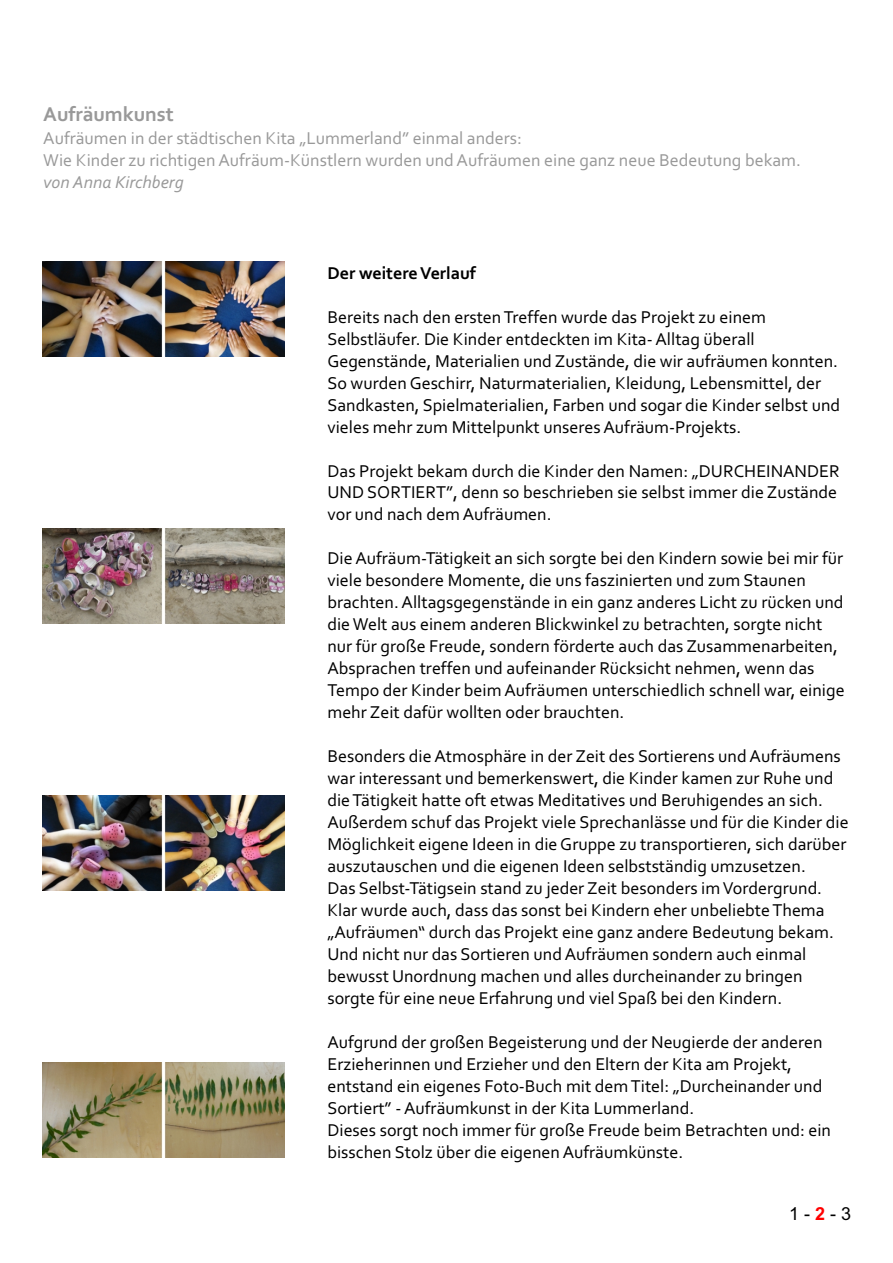
<style>
.page{position:relative;width:893px;height:1263px;background:#fff}
.page>*{position:absolute;margin:0;border:0;box-sizing:border-box;transform-origin:0 0}
.t1{font:700 21px "Corbel";color:#999}
.t2{font:18px/21.9px "Corbel";color:#000}
.t3{font:18px/21.9px "Corbel";color:#999}
.t4{font:700 18px "Corbel";color:#000}
.t5{font:italic 18px "Corbel";color:#999}
.t6{font:18px "Arial";color:#000}
.s1{font-weight:700;color:#f00}
</style>
<div class="page">
<img style="left:43px;top:796px;width:242px;height:94px">
<img style="left:43px;top:262px;width:242px;height:94px">
<img style="left:43px;top:529px;width:242px;height:94px">
<img style="left:43px;top:1063px;width:242px;height:95px">
<p class="t1" style="left:43px;top:106px;width:132px">Aufräumkunst</p>
<p class="t3" style="left:43px;top:129px;width:759px">Aufräumen in der städtischen Kita „Lummerland” einmal anders:<br>Wie Kinder zu richtigen Aufräum-Künstlern wurden und Aufräumen eine ganz neue Bedeutung bekam.</p>
<p class="t5" style="left:43px;top:174px;width:142px">von Anna Kirchberg</p>
<p class="t4" style="left:327px;top:265px;width:150px">Der weitere Verlauf</p>
<p class="t2" style="left:327px;top:307px;width:514px">Bereits nach den ersten Treffen wurde das Projekt zu einem Selbstläufer. Die Kinder entdeckten im Kita- Alltag überall Gegenstände, Materialien und Zustände, die wir aufräumen konnten.<br>So wurden Geschirr, Naturmaterialien, Kleidung, Lebensmittel, der Sandkasten, Spielmaterialien, Farben und sogar die Kinder selbst und vieles mehr zum Mittelpunkt unseres Aufräum-Projekts.</p>
<p class="t2" style="left:327px;top:461px;width:514px">Das Projekt bekam durch die Kinder den Namen: „DURCHEINANDER<br>UND SORTIERT”, denn so beschrieben sie selbst immer die Zustände vor und nach dem Aufräumen.</p>
<p class="t2" style="left:327px;top:549px;width:519px">Die Aufräum-Tätigkeit an sich sorgte bei den Kindern sowie bei mir für viele besondere Momente, die uns faszinierten und zum Staunen brachten. Alltagsgegenstände in ein ganz anderes Licht zu rücken und die Welt aus einem anderen Blickwinkel zu betrachten, sorgte nicht nur für große Freude, sondern förderte auch das Zusammenarbeiten, Absprachen treffen und aufeinander Rücksicht nehmen, wenn das Tempo der Kinder beim Aufräumen unterschiedlich schnell war, einige mehr Zeit dafür wollten oder brauchten.</p>
<p class="t2" style="left:327px;top:747px;width:523px">Besonders die Atmosphäre in der Zeit des Sortierens und Aufräumens war interessant und bemerkenswert, die Kinder kamen zur Ruhe und die Tätigkeit hatte oft etwas Meditatives und Beruhigendes an sich.<br>Außerdem schuf das Projekt viele Sprechanlässe und für die Kinder die Möglichkeit eigene Ideen in die Gruppe zu transportieren, sich darüber auszutauschen und die eigenen Ideen selbstständig umzusetzen.<br>Das Selbst-Tätigsein stand zu jeder Zeit besonders im Vordergrund.<br>Klar wurde auch, dass das sonst bei Kindern eher unbeliebte Thema „Aufräumen“ durch das Projekt eine ganz andere Bedeutung bekam.<br>Und nicht nur das Sortieren und Aufräumen sondern auch einmal bewusst Unordnung machen und alles durcheinander zu bringen sorgte für eine neue Erfahrung und viel Spaß bei den Kindern.</p>
<p class="t2" style="left:327px;top:1032px;width:505px">Aufgrund der großen Begeisterung und der Neugierde der anderen Erzieherinnen und Erzieher und den Eltern der Kita am Projekt, entstand ein eigenes Foto-Buch mit dem Titel: „Durcheinander und Sortiert” - Aufräumkunst in der Kita Lummerland.<br>Dieses sorgt noch immer für große Freude beim Betrachten und: ein bisschen Stolz über die eigenen Aufräumkünste.</p>
<p class="t6" style="left:789px;top:1207px;width:64px">1 - <span class="s1">2</span> - 3</p>
</div>
